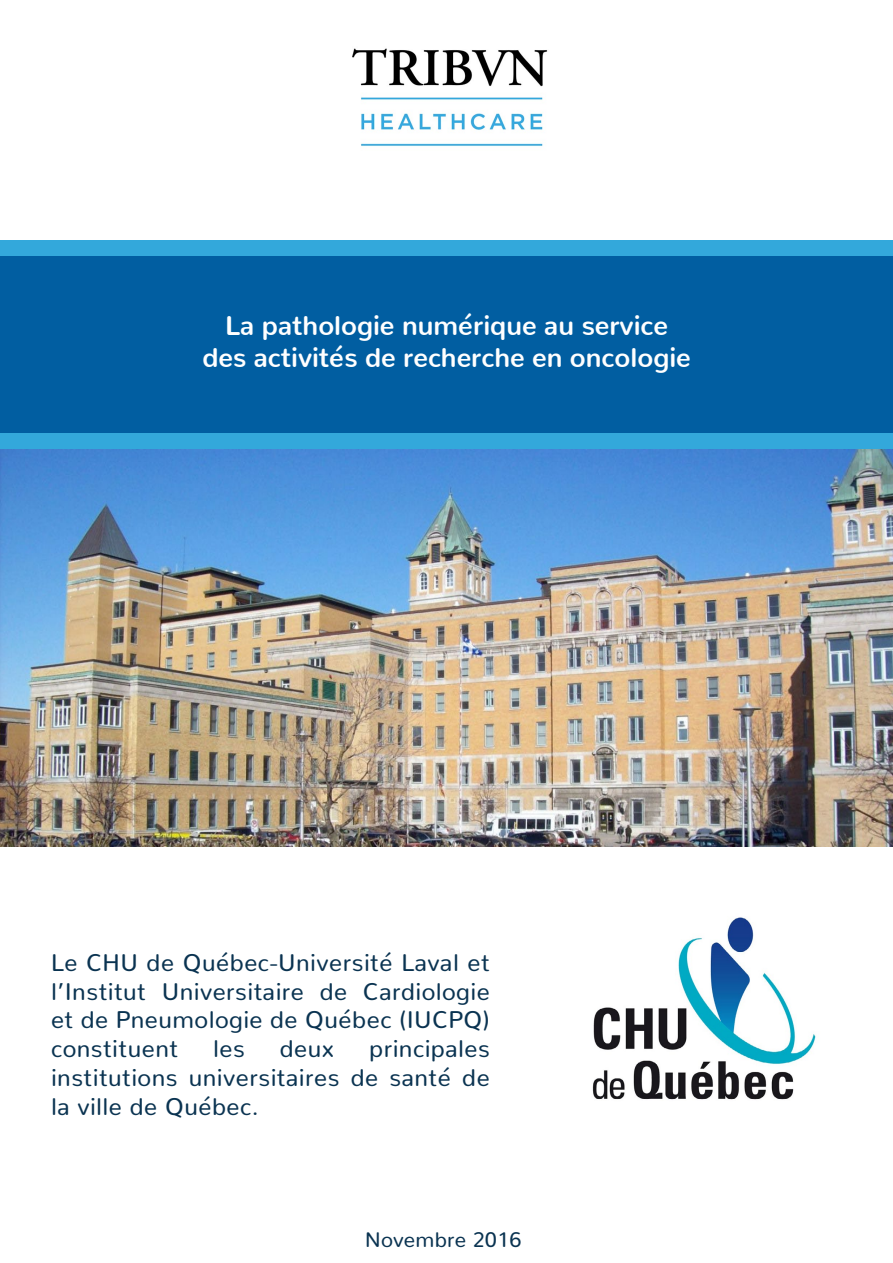
<style>
.page{position:relative;width:893px;height:1263px;background:#fff}
.page>*{position:absolute;margin:0;border:0;box-sizing:border-box;transform-origin:0 0}
.t1{font:700 27px/32.4px "Nunito";color:#fff;text-align:center}
.t2{font:24px/28.8px "Nunito";letter-spacing:.02em;color:#0a3351;text-align:justify}
.t3{font:21px "Nunito";letter-spacing:.01em;color:#0a3351}
</style>
<div class="page">
<img style="left:0;top:449px;width:893px;height:397px">
<div style="left:0;top:255px;width:893px;height:179px;background:#015ea1"></div>
<div style="left:0;top:240px;width:893px;height:15px;background:#33a8db"></div>
<div style="left:0;top:434px;width:893px;height:15px;background:#33a8db"></div>
<img style="left:352px;top:48px;width:196px;height:99px">
<img style="left:592px;top:917px;width:224px;height:183px">
<p class="t1" style="left:202px;top:306px;width:490px">La pathologie numérique au service des activités de recherche en oncologie</p>
<p class="t2" style="left:51px;top:945px;width:440px">Le CHU de Québec-Université Laval et l’Institut Universitaire de Cardiologie et de Pneumologie de Québec (IUCPQ) constituent</p>
<p class="t2" style="left:51px;top:1032px;width:440px;text-indent:318px">principales institutions universitaires de santé de la ville de Québec.</p>
<p class="t2" style="left:213px;top:1032px;width:33px">les</p>
<p class="t2" style="left:280px;top:1032px;width:56px">deux</p>
<p class="t3" style="left:365px;top:1222px;width:158px">Novembre 2016</p>
</div>
